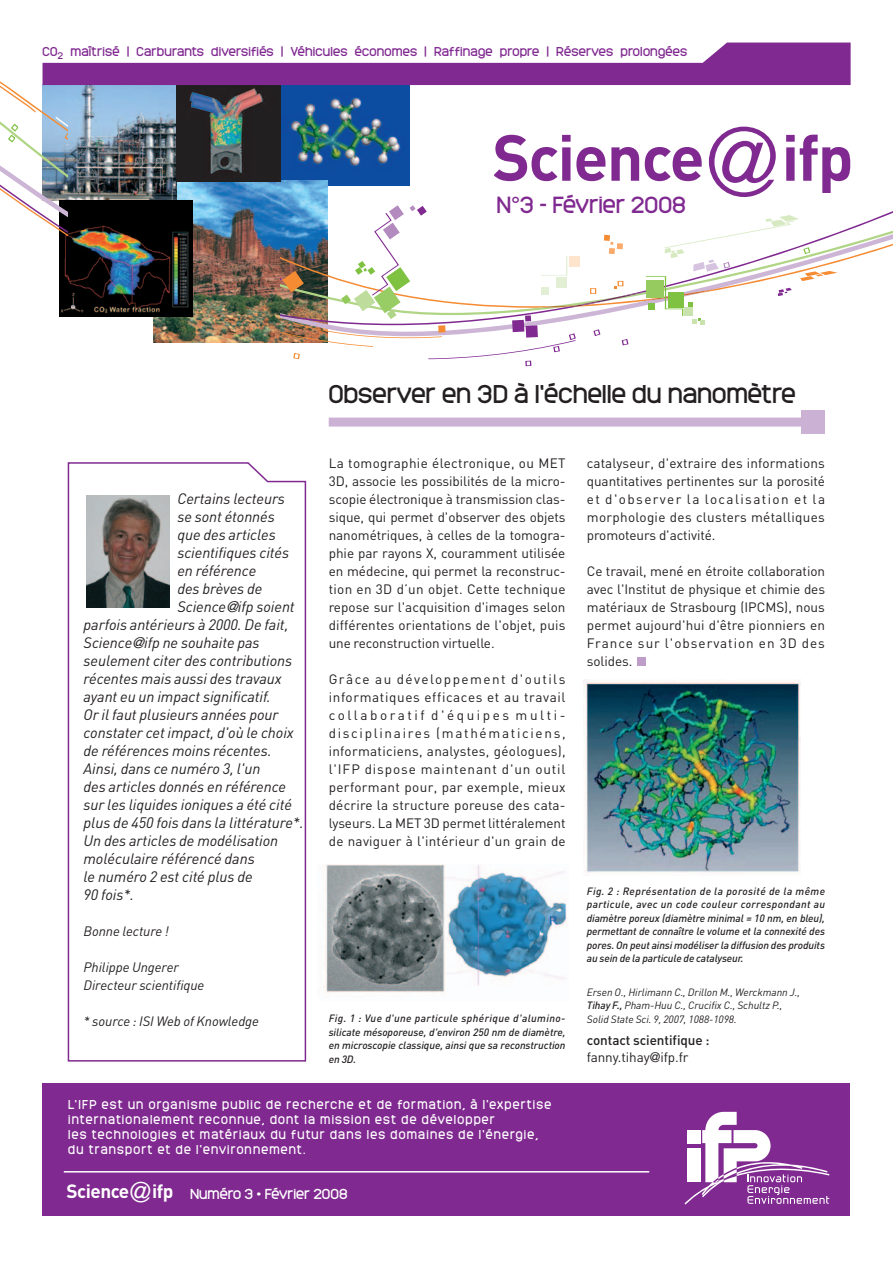
<style>
.page{position:relative;width:893px;height:1263px;background:#fff}
.page>*{position:absolute;margin:0;border:0;box-sizing:border-box;transform-origin:0 0}
.t1{font:700 64.05px "DIN";letter-spacing:-.025em;color:#802990}
.t2{font:24px "Monark";color:#231f20}
.t3{font:21.75px "Monark";color:#802990}
.t4{font:italic 15px "DIN";letter-spacing:-.005em;color:#231f20}
.t5{font:13.5px/18px "DIN";letter-spacing:.01em;color:#231f20;text-align:justify}
.t6{font:italic 13.5px/18px "DIN";letter-spacing:-.005em;color:#231f20}
.t7{font:500 13.5px/16.5px "DIN";letter-spacing:-.005em;color:#231f20}
.t8{font:13.5px "Monark";color:#fff}
.t9{font:12px/15px "Monark";letter-spacing:.11em;color:#fff;scale:.95 1}
.t10{font:12px "Monark";letter-spacing:.015em;color:#802990}
.t11{font:italic 500 10.5px/13.5px "DIN";letter-spacing:-.01em;color:#231f20;text-align:justify}
.t12{font:italic 10.5px/13.5px "DIN";letter-spacing:-.005em;color:#231f20}
.s1{font-family:"Helvetica";font-weight:300;font-size:92.85px}
.s2{font-family:"Helvetica Neue"}
.s3{font-weight:500}
.s4{font-weight:400}
.s5{font-family:"Helvetica Neue";font-weight:400}
.s6{font-family:"DIN";font-weight:700;font-size:18.9px}
.s7{font-family:"Helvetica";font-weight:300;font-size:27.45px}
</style>
<div class="page">
<svg style="left:68px;top:462px;width:238px;height:599px"></svg>
<img style="left:86px;top:495px;width:84px;height:113px">
<img style="left:323px;top:864px;width:244px;height:129px">
<div style="left:637px;top:657px;width:9px;height:9px;background:#be9dc9"></div>
<div style="left:329px;top:418px;width:477px;height:9px;background:#cbb2d5"></div>
<div style="left:801px;top:410px;width:23px;height:23px;background:#cbb2d5"></div>
<img style="left:584px;top:679px;width:216px;height:194px">
<div style="left:43px;top:1084px;width:807px;height:132px;background:#802990"></div>
<svg style="left:684px;top:1112px;width:145px;height:92px"></svg>
<hr style="left:64px;top:1171px;width:585px;height:1px;background:#fff">
<img style="left:0;top:42px;width:851px;height:324px">
<p class="t10" style="left:43px;top:44px;width:646px">CO<sub>2</sub> maîtrisé | Carburants diversifiés | Véhicules économes | Raffinage propre | Réserves prolongées</p>
<h1 class="t1" style="left:492px;top:120px;width:363px">Science<span class="s1">@</span>ifp</h1>
<h3 class="t3" style="left:497px;top:189px;width:191px">N°3 - Février 2008</h3>
<p class="t4" style="left:177px;top:490px;width:109px">Certains lecteurs</p>
<p class="t4" style="left:177px;top:508px;width:99px">se sont étonnés</p>
<p class="t4" style="left:177px;top:526px;width:100px">que des articles</p>
<p class="t4" style="left:177px;top:544px;width:113px">scientifiques cités</p>
<p class="t4" style="left:177px;top:562px;width:80px">en référence</p>
<p class="t4" style="left:177px;top:580px;width:86px">des brèves de</p>
<p class="t4" style="left:177px;top:598px;width:119px">Science<span class="s2">@</span>ifp soient</p>
<p class="t4" style="left:84px;top:616px;width:206px">parfois antérieurs à 2000. De fait,</p>
<p class="t4" style="left:84px;top:634px;width:178px">Science<span class="s2">@</span>ifp ne souhaite pas</p>
<p class="t4" style="left:84px;top:652px;width:210px">seulement citer des contributions</p>
<p class="t4" style="left:84px;top:670px;width:200px">récentes mais aussi des travaux</p>
<p class="t4" style="left:84px;top:688px;width:189px">ayant eu un impact significatif.</p>
<p class="t4" style="left:84px;top:706px;width:197px">Or il faut plusieurs années pour</p>
<p class="t4" style="left:84px;top:724px;width:212px">constater cet impact, d'où le choix</p>
<p class="t4" style="left:84px;top:742px;width:190px">de références moins récentes.</p>
<p class="t4" style="left:84px;top:760px;width:178px">Ainsi, dans ce numéro 3, l'un</p>
<p class="t4" style="left:84px;top:778px;width:204px">des articles donnés en référence</p>
<p class="t4" style="left:84px;top:796px;width:210px">sur les liquides ioniques a été cité</p>
<p class="t4" style="left:84px;top:814px;width:221px">plus de 450 fois dans la littérature*.</p>
<p class="t4" style="left:84px;top:832px;width:196px">Un des articles de modélisation</p>
<p class="t4" style="left:84px;top:850px;width:173px">moléculaire référencé dans</p>
<p class="t4" style="left:84px;top:868px;width:171px">le numéro 2 est cité plus de</p>
<p class="t4" style="left:84px;top:886px;width:52px">90 fois*.</p>
<p class="t6" style="left:84px;top:922px;width:87px">Bonne lecture !</p>
<p class="t6" style="left:84px;top:958px;width:122px">Philippe Ungerer<br>Directeur scientifique</p>
<p class="t6" style="left:84px;top:1012px;width:177px">* source : ISI Web of Knowledge</p>
<h2 class="t2" style="left:329px;top:377px;width:469px">Observer en 3D à l'échelle du nanomètre</h2>
<p class="t5" style="left:329px;top:454px;width:238px">La tomographie électronique, ou MET 3D, associe les possibilités de la micro&shy;scopie électronique à transmission clas&shy;sique, qui permet d'observer des objets nanométriques, à celles de la tomogra&shy;phie par rayons X, couramment utilisée en médecine, qui permet la reconstruc&shy;tion en 3D d’un objet. Cette technique repose sur l'acquisition d'images selon différentes orientations de l'objet, puis une reconstruction virtuelle.</p>
<p class="t5" style="left:329px;top:670px;width:239px">Grâce au développement d'outils informatiques efficaces et au travail collaboratif d'équipes multi&shy;disciplinaires (mathématiciens, informaticiens, analystes, géologues), l'IFP dispose maintenant d'un outil performant pour, par exemple, mieux décrire la structure poreuse des cata&shy;lyseurs. La MET 3D permet littéralement de naviguer à l'intérieur d'un grain de</p>
<p class="t11" style="left:329px;top:1011px;width:238px">Fig. 1 : Vue d'une particule sphérique d'alumino&shy;silicate mésoporeuse, d'environ 250 nm de diamètre, en microscopie classique, ainsi que sa reconstruction en 3D.</p>
<p class="t5" style="left:587px;top:454px;width:240px">catalyseur, d'extraire des informations quantitatives pertinentes sur la porosité et d'observer la localisation et la morphologie des clusters métalliques promoteurs d'activité.</p>
<p class="t5" style="left:587px;top:562px;width:240px">Ce travail, mené en étroite collaboration avec l'Institut de physique et chimie des matériaux de Strasbourg (IPCMS), nous permet aujourd'hui d'être pionniers en France sur l'observation en 3D des solides.</p>
<p class="t11" style="left:587px;top:884px;width:240px">Fig. 2 : Représentation de la porosité de la même particule, avec un code couleur correspondant au diamètre poreux (diamètre minimal = 10 nm, en bleu), permettant de connaître le volume et la connexité des pores. On peut ainsi modéliser la diffusion des produits au sein de la particule de catalyseur.</p>
<p class="t12" style="left:587px;top:985px;width:215px">Ersen O., Hirlimann C., Drillon M., Werckmann J.,<br><span class="s3">Tihay F.,</span> Pham-Huu C., Crucifix C., Schultz P.,<br>Solid State Sci. 9, 2007, 1088-1098.</p>
<p class="t7" style="left:587px;top:1032px;width:124px">contact scientifique : <span class="s4">fanny.tihay</span><span class="s5">@</span><span class="s4">ifp.fr</span></p>
<p class="t9" style="left:68px;top:1096px;width:510px">L'IFP est un organisme public de recherche et de formation, à l'expertise internationalement reconnue, dont la mission est de développer<br>les technologies et matériaux du futur dans les domaines de l'énergie, du transport et de l'environnement.</p>
<p class="t8" style="left:67px;top:1184px;width:283px"><span class="s6">Science</span><span class="s7">@</span><span class="s6">ifp</span> Numéro 3 • Février 2008</p>
</div>
